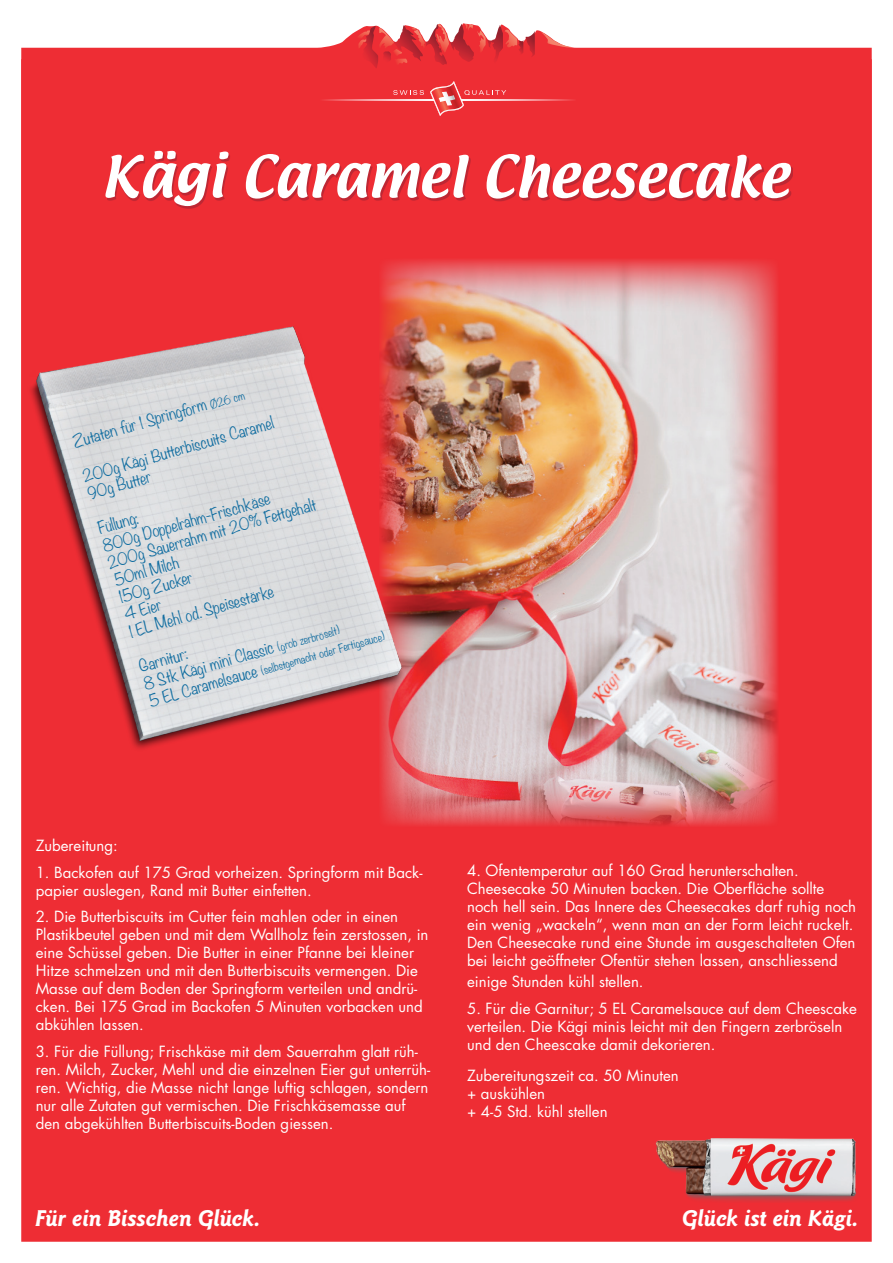
<style>
.page{position:relative;width:893px;height:1263px;background:#fff}
.page>*{position:absolute;margin:0;border:0;box-sizing:border-box;transform-origin:0 0}
.t1{font:51px "Lucida Big Cas Dem Ita";color:#fff}
.t2{font:italic 700 23.7px "Goudy Sans Std";color:#fff}
.t3{font:15px/18px "Futura Std";color:#fff}
.t4{font:300 15px/18px "Noteworthy";color:#126ea1}
.t5{font:300 10.5px "Noteworthy";color:#126ea1}
.s1{font-size:10.5px}
.s2{font-size:15px}
</style>
<div class="page">
<div style="left:21px;top:23px;width:851px;height:1219px;background:#ee2d34"></div>
<svg style="left:357px;top:30px;width:5px;height:19px"></svg>
<img style="left:362px;top:26px;width:16px;height:42px">
<img style="left:426px;top:24px;width:21px;height:41px">
<img style="left:423px;top:30px;width:2px;height:19px">
<img style="left:436px;top:24px;width:13px;height:29px">
<img style="left:379px;top:28px;width:15px;height:24px">
<img style="left:477px;top:31px;width:9px;height:24px">
<img style="left:505px;top:30px;width:12px;height:17px">
<svg style="left:509px;top:30px;width:11px;height:11px"></svg>
<img style="left:518px;top:40px;width:5px;height:15px">
<img style="left:526px;top:31px;width:9px;height:26px">
<img style="left:541px;top:32px;width:30px;height:15px">
<img style="left:394px;top:25px;width:29px;height:36px">
<img style="left:450px;top:24px;width:24px;height:38px">
<svg style="left:481px;top:25px;width:6px;height:16px"></svg>
<img style="left:487px;top:25px;width:16px;height:39px">
<svg style="left:383px;top:49px;width:24px;height:16px"></svg>
<img style="left:379px;top:259px;width:400px;height:568px">
<img style="left:21px;top:309px;width:403px;height:451px">
<svg style="left:318px;top:100px;width:258px;height:1px"></svg>
<svg style="left:393px;top:90px;width:31px;height:5px"></svg>
<svg style="left:430px;top:81px;width:76px;height:35px;background:#ed4a4f"></svg>
<img style="left:643px;top:1129px;width:229px;height:74px">
<div style="left:107px;top:154px;width:686px;height:55px;background:#ae2533;opacity:.75"></div>
<h1 class="t1" style="left:101px;top:135px;width:689px">Kägi Caramel Cheesecake</h1>
<p class="t4" style="left:71px;top:433px;width:179px;rotate:-16deg">Zutaten für 1 Springform <span class="s1">Ø26 cm</span></p>
<p class="t4" style="left:81px;top:468px;width:199px;rotate:-16deg">200g Kägi Butterbiscuits Caramel<br>90g Butter</p>
<p class="t4" style="left:96px;top:519px;width:218px;rotate:-16deg">Füllung:<br>800g Doppelrahm-Frischkäse<br>200g Sauerrahm mit 20% Fettgehalt<br>50ml Milch<br>150g Zucker<br>4 Eier<br>1 EL Mehl od. Speisestärke</p>
<p class="t4" style="left:137px;top:657px;width:204px;rotate:-16deg">Garnitur:<br>8 Stk Kägi mini Classic <span class="s1">(grob zerbröselt)</span></p>
<p class="t5" style="left:147px;top:694px;width:246px;rotate:-16deg"><span class="s2">5 EL Caramelsauce</span> (selbstgemacht oder Fertigsauce)</p>
<p class="t3" style="left:36px;top:837px;width:84px">Zubereitung:</p>
<p class="t3" style="left:36px;top:863px;width:388px">1. Backofen auf 175 Grad vorheizen. Springform mit Back&shy;papier auslegen, Rand mit Butter einfetten.</p>
<p class="t3" style="left:36px;top:908px;width:394px">2. Die Butterbiscuits im Cutter fein mahlen oder in einen Plastikbeutel geben und mit dem Wallholz fein zerstossen, in eine Schüssel geben. Die Butter in einer Pfanne bei kleiner Hitze schmelzen und mit den Butterbiscuits vermengen. Die Masse auf dem Boden der Springform verteilen und andrü&shy;cken. Bei 175 Grad im Backofen 5 Minuten vorbacken und abkühlen lassen.</p>
<p class="t3" style="left:36px;top:1042px;width:396px">3. Für die Füllung; Frischkäse mit dem Sauerrahm glatt rüh&shy;ren. Milch, Zucker, Mehl und die einzelnen Eier gut unterrüh&shy;ren. Wichtig, die Masse nicht lange luftig schlagen, sondern nur alle Zutaten gut vermischen. Die Frischkäsemasse auf den abgekühlten Butterbiscuits-Boden giessen.</p>
<h2 class="t2" style="left:35px;top:1204px;width:227px">Für ein Bisschen Glück.</h2>
<p class="t3" style="left:467px;top:861px;width:391px">4. Ofentemperatur auf 160 Grad herunterschalten.<br>Cheesecake 50 Minuten backen. Die Oberfläche sollte noch hell sein. Das Innere des Cheesecakes darf ruhig noch ein wenig „wackeln“, wenn man an der Form leicht ruckelt.<br>Den Cheesecake rund eine Stunde im ausgeschalteten Ofen bei leicht geöffneter Ofentür stehen lassen, anschliessend</p>
<p class="t3" style="left:467px;top:973px;width:178px">einige Stunden kühl stellen.</p>
<p class="t3" style="left:467px;top:999px;width:391px">5. Für die Garnitur; 5 EL Caramelsauce auf dem Cheescake verteilen. Die Kägi minis leicht mit den Fingern zerbröseln und den Cheescake damit dekorieren.</p>
<p class="t3" style="left:467px;top:1066px;width:213px">Zubereitungszeit ca. 50 Minuten + auskühlen<br>+ 4-5 Std. kühl stellen</p>
<h2 class="t2" style="left:682px;top:1205px;width:178px">Glück ist ein Kägi.</h2>
</div>
